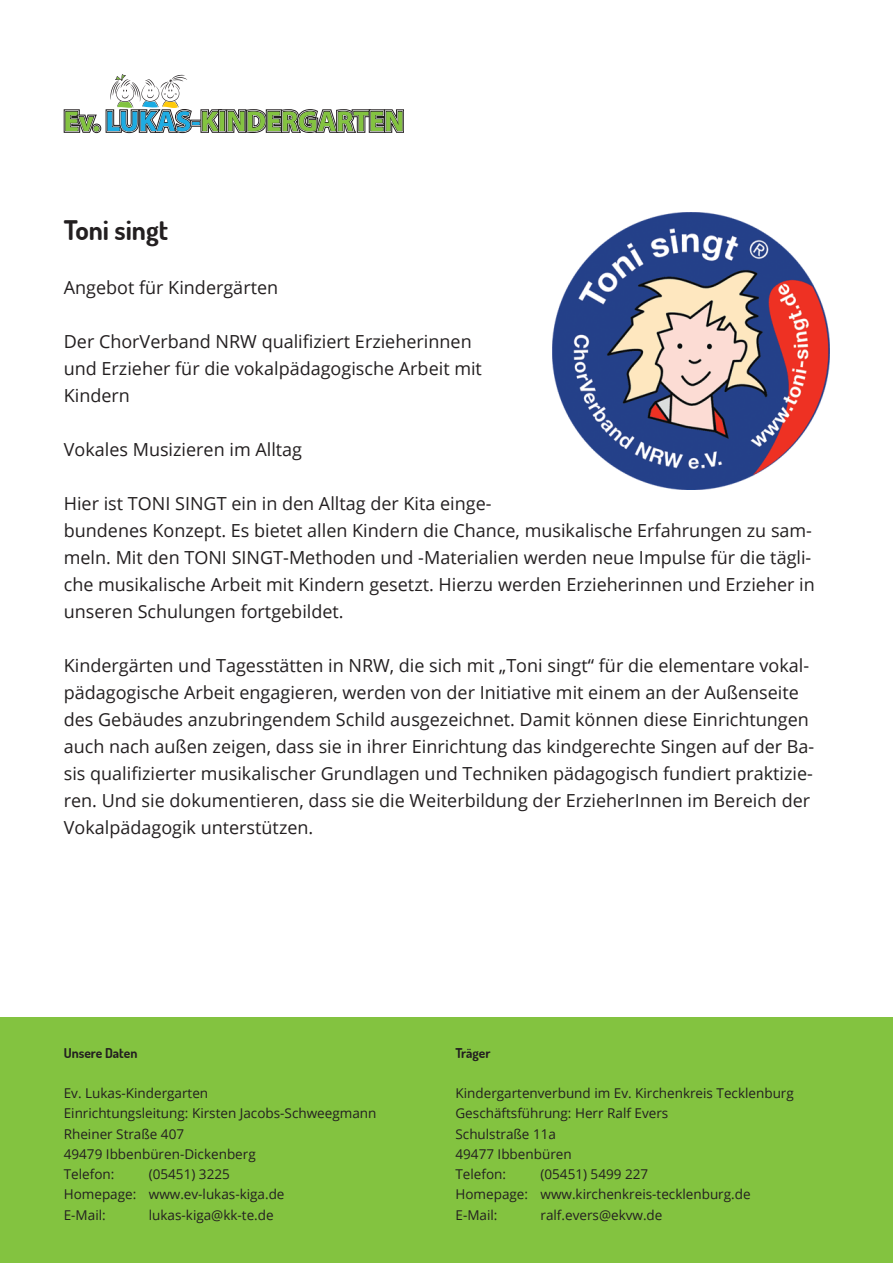
<style>
.page{position:relative;width:893px;height:1263px;background:#fff}
.page>*{position:absolute;margin:0;border:0;box-sizing:border-box;transform-origin:0 0}
.t1{font:700 28.65px "Myriad Pro";color:#83c340}
.t2{font:700 27px "Dosis";color:#231f20}
.t3{font:18px/27px "Open Sans";color:#231f20}
.t4{font:13.5px/20.2px "Open Sans";color:#231f20}
.t5{font:700 13.5px "Dosis";color:#231f20}
.s1{color:#1dace3}
</style>
<div class="page">
<div style="left:0;top:1017px;width:893px;height:246px;background:#83c340"></div>
<div style="left:92px;top:124px;width:9px;height:9px;border:1px solid #231f20;border-radius:50%"></div>
<svg style="left:64px;top:109px;width:35px;height:24px"></svg>
<svg style="left:106px;top:74px;width:298px;height:59px"></svg>
<img style="left:553px;top:213px;width:276px;height:276px">
<h1 class="t1" style="left:64px;top:102px;width:342px">Ev. <span class="s1">LUKAS-</span>KINDERGARTEN</h1>
<h2 class="t2" style="left:64px;top:212px;width:106px">Toni singt</h2>
<p class="t3" style="left:64px;top:274px;width:216px">Angebot für Kindergärten</p>
<p class="t3" style="left:64px;top:328px;width:420px">Der ChorVerband NRW qualifiziert Erzieherinnen und Erzieher für die vokalpädagogische Arbeit mit<br>Kindern</p>
<p class="t3" style="left:64px;top:436px;width:240px">Vokales Musizieren im Alltag</p>
<p class="t3" style="left:64px;top:490px;width:752px">Hier ist TONI SINGT ein in den Alltag der Kita einge-<br>bundenes Konzept. Es bietet allen Kindern die Chance, musikalische Erfahrungen zu sam&shy;meln. Mit den TONI SINGT-Methoden und -Materialien werden neue Impulse für die tägli&shy;che musikalische Arbeit mit Kindern gesetzt. Hierzu werden Erzieherinnen und Erzieher in unseren Schulungen fortgebildet.</p>
<p class="t3" style="left:64px;top:652px;width:752px">Kindergärten und Tagesstätten in NRW, die sich mit „Toni singt“ für die elementare vokal&shy;pädagogische Arbeit engagieren, werden von der Initiative mit einem an der Außenseite des Gebäudes anzubringendem Schild ausgezeichnet. Damit können diese Einrichtungen auch nach außen zeigen, dass sie in ihrer Einrichtung das kindgerechte Singen auf der Ba&shy;sis qualifizierter musikalischer Grundlagen und Techniken pädagogisch fundiert praktizie&shy;ren. Und sie dokumentieren, dass sie die Weiterbildung der ErzieherInnen im Bereich der Vokalpädagogik unterstützen.</p>
<p class="t5" style="left:64px;top:1043px;width:75px">Unsere Daten</p>
<p class="t4" style="left:64px;top:1083px;width:314px">Ev. Lukas-Kindergarten<br>Einrichtungsleitung: Kirsten Jacobs-Schweegmann<br>Rheiner Straße 407<br>49479 Ibbenbüren-Dickenberg<br>Telefon:</p>
<p class="t4" style="left:64px;top:1164px;width:222px;text-indent:85px">(05451) 3225<br>Homepage: www.ev-lukas-kiga.de<br>E-Mail:</p>
<p class="t4" style="left:149px;top:1204px;width:126px">lukas-kiga@kk-te.de</p>
<p class="t5" style="left:455px;top:1043px;width:37px">Träger</p>
<p class="t4" style="left:455px;top:1083px;width:340px">Kindergartenverbund im Ev. Kirchenkreis Tecklenburg<br>Geschäftsführung: Herr Ralf Evers<br>Schulstraße 11a<br>49477 Ibbenbüren<br>Telefon:</p>
<p class="t4" style="left:455px;top:1164px;width:297px;text-indent:85px">(05451) 5499 227<br>Homepage: www.kirchenkreis-tecklenburg.de<br>E-Mail:</p>
<p class="t4" style="left:540px;top:1204px;width:123px">ralf.evers@ekvw.de</p>
</div>
